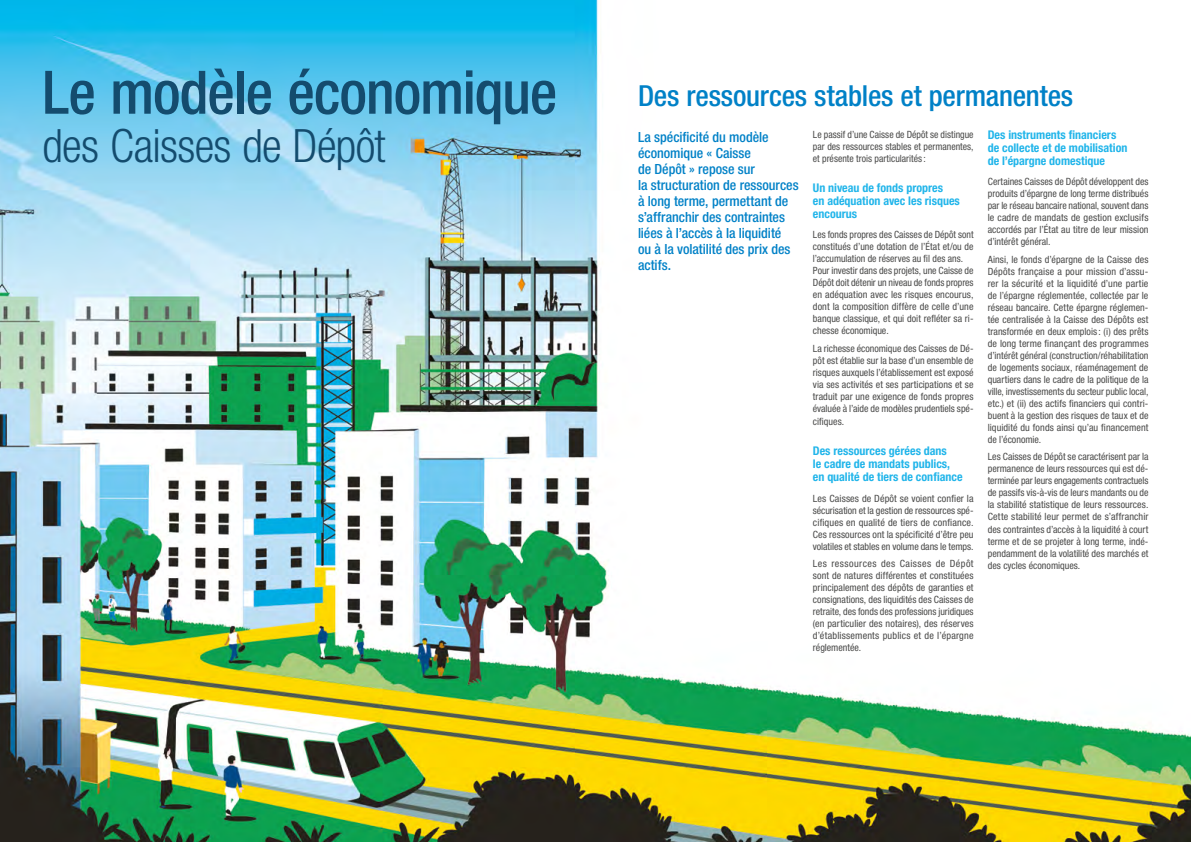
<style>
.page{position:relative;width:1191px;height:842px;background:#fff}
.page>*{position:absolute;margin:0;border:0;box-sizing:border-box;transform-origin:0 0}
.Chapitre1{font:500 condensed 60px "Helvetica Neue LT Pro";letter-spacing:-.02em;color:#144c6e}
.Chapitre_2{font:300 condensed 46px "Helvetica Neue LT Pro";letter-spacing:-.015em;color:#144c6e}
.inter_1{font:500 condensed 29px "Helvetica Neue LT Pro";letter-spacing:-.01em;color:#0081c7}
.Chapo{font:500 condensed 14px/16px "Helvetica Neue LT Pro";letter-spacing:-.005em;color:#0081c7}
.inter_2{font:700 condensed 12px/13px "Helvetica Neue LT Pro";color:#21b5ea}
.texte{font:condensed 10px/12px "Helvetica Neue LT Pro";color:#4a4a49;text-align:justify}
</style>
<div class="page">
<img style="left:0;top:0;width:1191px;height:842px">
<p class="Chapitre1" style="left:43px;top:57px;width:516px">Le modèle économique</p>
<p class="Chapitre_2" style="left:43px;top:119px;width:344px">des Caisses de Dépôt</p>
<p class="inter_1" style="left:638px;top:78px;width:437px">Des ressources stables et permanentes</p>
<p class="Chapo" style="left:638px;top:128px;width:162px">La spécificité du modèle économique « Caisse<br>de Dépôt » repose sur<br>la structuration de ressources à long terme, permettant de s’affranchir des contraintes liées à l’accès à la liquidité<br>ou à la volatilité des prix des actifs.</p>
<p class="texte" style="left:813px;top:128px;width:162px">Le passif d’une Caisse de Dépôt se distingue par des ressources stables et permanentes, et présente trois particularités :</p>
<p class="inter_2" style="left:987px;top:128px;width:141px">Des instruments financiers de collecte et de mobilisation de l’épargne domestique</p>
<p class="texte" style="left:987px;top:175px;width:162px">Certaines Caisses de Dépôt développent des produits d’épargne de long terme distribués par le réseau bancaire national, souvent dans le cadre de mandats de gestion exclusifs accordés par l’État au titre de leur mission d’intérêt général.</p>
<p class="texte" style="left:987px;top:253px;width:162px">Ainsi, le fonds d’épargne de la Caisse des Dépôts française a pour mission d’assu&shy;rer la sécurité et la liquidité d’une partie de l’épargne réglementée, collectée par le réseau bancaire. Cette épargne réglemen&shy;tée centralisée à la Caisse des Dépôts est transformée en deux emplois : (i) des prêts de long terme finançant des programmes d’intérêt général (construction/réhabilitation de logements sociaux, réaménagement de quartiers dans le cadre de la politique de la ville, investissements du secteur public local, etc.) et (ii) des actifs financiers qui contri&shy;buent à la gestion des risques de taux et de liquidité du fonds ainsi qu’au financement de l’économie.</p>
<p class="texte" style="left:987px;top:451px;width:162px">Les Caisses de Dépôt se caractérisent par la permanence de leurs ressources qui est dé&shy;terminée par leurs engagements contractuels de passifs vis-à-vis de leurs mandants ou de la stabilité statistique de leurs ressources.<br>Cette stabilité leur permet de s’affranchir des contraintes d’accès à la liquidité à court terme et de se projeter à long terme, indé&shy;pendamment de la volatilité des marchés et des cycles économiques.</p>
<p class="inter_2" style="left:813px;top:181px;width:148px">Un niveau de fonds propres<br>en adéquation avec les risques encourus</p>
<p class="texte" style="left:813px;top:228px;width:162px">Les fonds propres des Caisses de Dépôt sont constitués d’une dotation de l’État et/ou de l’accumulation de réserves au fil des ans.</p>
<p class="texte" style="left:813px;top:264px;width:162px">Pour investir dans des projets, une Caisse de Dépôt doit détenir un niveau de fonds propres en adéquation avec les risques encourus, dont la composition diffère de celle d’une banque classique, et qui doit refléter sa ri&shy;chesse économique.</p>
<p class="texte" style="left:813px;top:342px;width:162px">La richesse économique des Caisses de Dé&shy;pôt est établie sur la base d’un ensemble de risques auxquels l’établissement est exposé via ses activités et ses participations et se traduit par une exigence de fonds propres évaluée à l’aide de modèles prudentiels spé-</p>
<p class="texte" style="left:813px;top:415px;width:33px">cifiques.</p>
<p class="inter_2" style="left:813px;top:444px;width:151px">Des ressources gérées dans<br>le cadre de mandats publics, en qualité de tiers de confiance</p>
<p class="texte" style="left:813px;top:492px;width:162px">Les Caisses de Dépôt se voient confier la sécurisation et la gestion de ressources spé&shy;cifiques en qualité de tiers de confiance.<br>Ces ressources ont la spécificité d’être peu volatiles et stables en volume dans le temps.</p>
<p class="texte" style="left:813px;top:558px;width:162px">Les ressources des Caisses de Dépôt sont de natures différentes et constituées principalement des dépôts de garanties et consignations, des liquidités des Caisses de retraite, des fonds des professions juridiques (en particulier des notaires), des réserves d’établissements publics et de l’épargne réglementée.</p>
</div>
